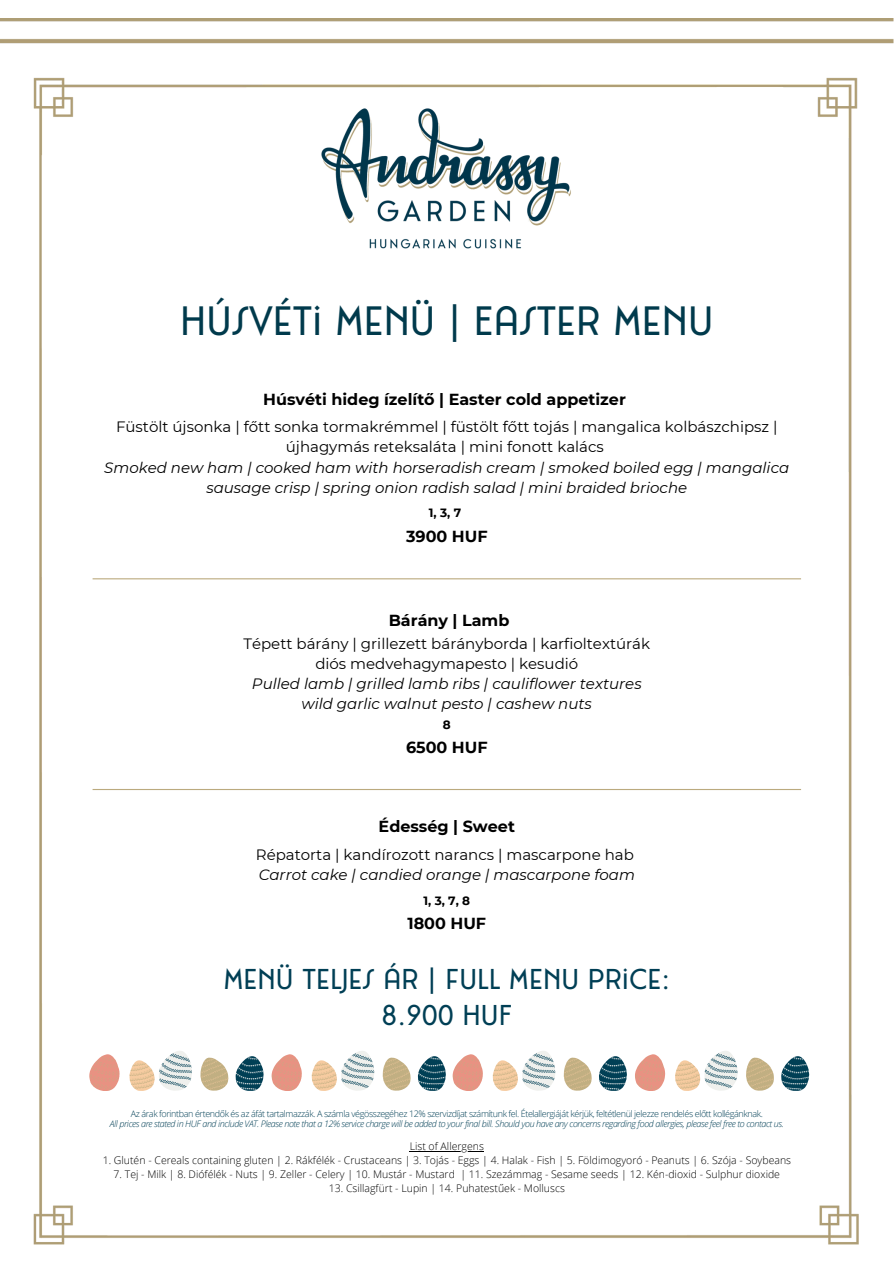
<style>
.page{position:relative;width:894px;height:1264px;background:#fff}
.page>*{position:absolute;margin:0;border:0;box-sizing:border-box;transform-origin:0 0}
.t1{font:37.65px "Catallina";color:#003a4c}
.t2{font:26.4px/36px "Catallina";color:#003f55;text-align:center}
.t3{font:700 15.9px "Montserrat";color:#000}
.t4{font:italic 15px/20.2px "Montserrat";color:#000;text-align:center}
.t5{font:15px/20.2px "Montserrat";color:#000;text-align:center}
.t6{font:700 12px "Montserrat";color:#000}
.t7{font:300 10.5px "Open Sans";color:#000}
.t8{font:italic 300 9px "Open Sans";letter-spacing:-.045em;color:#003f55}
.t9{font:300 9px "Open Sans";letter-spacing:-.045em;color:#003f55}
</style>
<div class="page">
<img style="left:0;top:19px;width:893px;height:1225px">
<hr style="left:93px;top:789px;width:707px;height:1px;background:#bbaa7e">
<hr style="left:93px;top:578px;width:707px;height:1px;background:#bbaa7e">
<svg style="left:89px;top:1054px;width:30px;height:36px"></svg>
<svg style="left:271px;top:1054px;width:31px;height:36px"></svg>
<svg style="left:129px;top:1049px;width:64px;height:41px"></svg>
<svg style="left:312px;top:1049px;width:63px;height:41px"></svg>
<svg style="left:200px;top:1057px;width:28px;height:33px"></svg>
<svg style="left:382px;top:1057px;width:28px;height:33px"></svg>
<svg style="left:235px;top:1055px;width:29px;height:35px"></svg>
<svg style="left:417px;top:1055px;width:29px;height:35px"></svg>
<hr style="left:409px;top:1151px;width:75px;height:1px;background:#000">
<svg style="left:452px;top:1054px;width:30px;height:36px"></svg>
<svg style="left:634px;top:1054px;width:31px;height:36px"></svg>
<svg style="left:492px;top:1049px;width:64px;height:41px"></svg>
<svg style="left:675px;top:1049px;width:63px;height:41px"></svg>
<svg style="left:563px;top:1057px;width:28px;height:33px"></svg>
<svg style="left:745px;top:1057px;width:28px;height:33px"></svg>
<svg style="left:598px;top:1055px;width:29px;height:35px"></svg>
<svg style="left:780px;top:1055px;width:29px;height:35px"></svg>
<h1 class="t1" style="left:180px;top:296px;width:534px">HÚSVÉTI MENÜ | EASTER MENU</h1>
<h3 class="t3" style="left:263px;top:387px;width:364px">Húsvéti hideg ízelítő | Easter cold appetizer</h3>
<h3 class="t5" style="left:116px;top:416px;width:663px">Füstölt újsonka | főtt sonka tormakrémmel | füstölt főtt tojás | mangalica kolbászchipsz | újhagymás reteksaláta | mini fonott kalács</h3>
<h3 class="t4" style="left:104px;top:457px;width:686px">Smoked new ham | cooked ham with horseradish cream | smoked boiled egg | mangalica sausage crisp | spring onion radish salad | mini braided brioche</h3>
<p class="t6" style="left:429px;top:504px;width:34px">1, 3, 7</p>
<h3 class="t3" style="left:406px;top:524px;width:83px">3900 HUF</h3>
<h3 class="t3" style="left:388px;top:609px;width:122px">Bárány | Lamb</h3>
<h3 class="t5" style="left:243px;top:632px;width:408px">Tépett bárány | grillezett bárányborda | karfioltextúrák diós medvehagymapesto | kesudió</h3>
<h3 class="t4" style="left:252px;top:673px;width:391px">Pulled lamb | grilled lamb ribs | cauliflower textures wild garlic walnut pesto | cashew nuts</h3>
<p class="t6" style="left:442px;top:716px;width:9px">8</p>
<h3 class="t3" style="left:406px;top:735px;width:83px">6500 HUF</h3>
<h3 class="t3" style="left:378px;top:815px;width:138px">Édesség | Sweet</h3>
<h3 class="t5" style="left:256px;top:844px;width:379px">Répatorta | kandírozott narancs | mascarpone hab</h3>
<h3 class="t4" style="left:258px;top:864px;width:377px">Carrot cake | candied orange | mascarpone foam</h3>
<p class="t6" style="left:423px;top:891px;width:48px">1, 3, 7, 8</p>
<h3 class="t3" style="left:407px;top:911px;width:80px">1800 HUF</h3>
<h2 class="t2" style="left:223px;top:960px;width:448px">MENÜ TELJES ÁR | FULL MENU PRICE:<br>8.900 HUF</h2>
<p class="t9" style="left:131px;top:1107px;width:633px">Az árak forintban értendők és az áfát tartalmazzák. A számla végösszegéhez 12% szervizdíjat számítunk fel. Ételallergiáját kérjük, feltétlenül jelezze rendelés előtt kollégánknak.</p>
<p class="t8" style="left:110px;top:1117px;width:675px">All prices are stated in HUF and include VAT. Please note that a 12% service charge will be added to your final bill. Should you have any concerns regarding food allergies, please feel free to contact us.</p>
<p class="t7" style="left:409px;top:1139px;width:76px">List of Allergens</p>
<p class="t7" style="left:103px;top:1153px;width:689px">1. Glutén - Cereals containing gluten | 2. Rákfélék - Crustaceans | 3. Tojás - Eggs | 4. Halak - Fish | 5. Földimogyoró - Peanuts | 6. Szója - Soybeans</p>
<p class="t7" style="left:114px;top:1167px;width:667px">7. Tej - Milk | 8. Diófélék - Nuts | 9. Zeller - Celery | 10. Mustár - Mustard | 11. Szezámmag - Sesame seeds | 12. Kén-dioxid - Sulphur dioxide</p>
<p class="t7" style="left:328px;top:1181px;width:237px">13. Csillagfürt - Lupin | 14. Puhatestűek - Molluscs</p>
</div>
